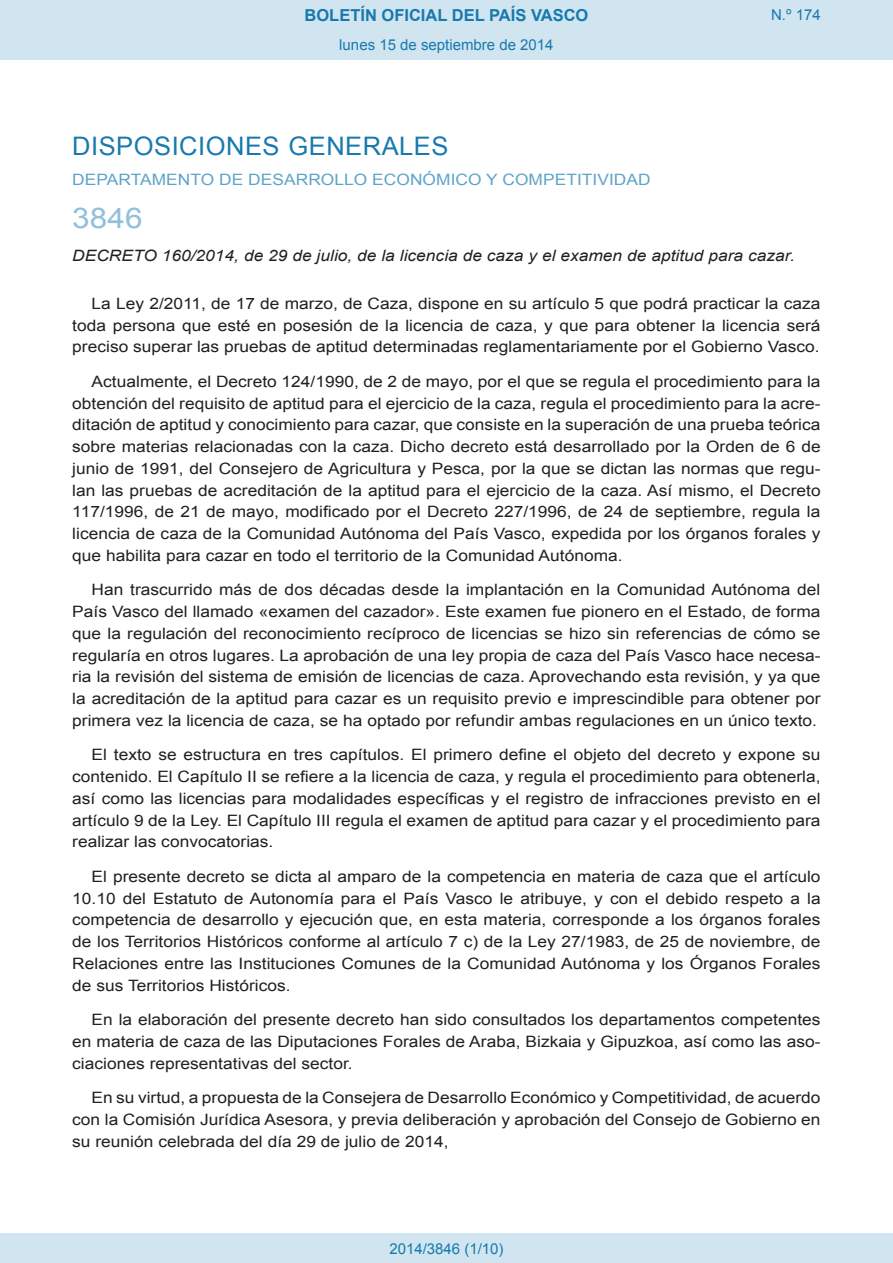
<style>
.page{position:relative;width:893px;height:1263px;background:#fff}
.page>*{position:absolute;margin:0;border:0;box-sizing:border-box;transform-origin:0 0}
.BOPVOrden{font:28.5px "Arial";color:#90c0db;scale:1.11 1}
.BOPVSeccion{font:25.5px "Arial";letter-spacing:.02em;color:#1879ad}
.t1{font:700 16.5px "Arial";color:#1879ad}
.BOPVDetalle{font:15.6px/21.8px "Arial";color:#231f20;text-align:justify;scale:1.11 1}
.BOPVTitulo{font:italic 15.6px "Arial";color:#231f20;scale:1.11 1}
.BOPVOrganismo{font:15.6px "Arial";letter-spacing:.005em;color:#5ea4ca;scale:1.11 1}
.Paginacion_Centro{font:15px "Arial";color:#1879ad}
</style>
<div class="page">
<div style="left:0;top:0;width:893px;height:60px;background:#d0e5f0"></div>
<div style="left:0;top:1233px;width:893px;height:30px;background:#d0e5f0"></div>
<p class="t1" style="left:305px;top:4px;width:285px">BOLETÍN OFICIAL DEL PAÍS VASCO</p>
<p class="Paginacion_Centro" style="left:339px;top:35px;width:216px">lunes 15 de septiembre de 2014</p>
<p class="Paginacion_Centro" style="left:771px;top:5px;width:51px">N.º 174</p>
<p class="BOPVSeccion" style="left:72px;top:129px;width:378px">DISPOSICIONES GENERALES</p>
<p class="BOPVOrganismo" style="left:72px;top:169px;width:523px">DEPARTAMENTO DE DESARROLLO ECONÓMICO Y COMPETITIVIDAD</p>
<p class="BOPVOrden" style="left:72px;top:199px;width:65px">3846</p>
<p class="BOPVTitulo" style="left:72px;top:246px;width:652px">DECRETO 160/2014, de 29 de julio, de la licencia de caza y el examen de aptitud para cazar.</p>
<p class="BOPVDetalle" style="left:72px;top:293px;width:676px;text-indent:19px">La Ley 2/2011, de 17 de marzo, de Caza, dispone en su artículo 5 que podrá practicar la caza toda persona que esté en posesión de la licencia de caza, y que para obtener la licencia será preciso superar las pruebas de aptitud determinadas reglamentariamente por el Gobierno Vasco.</p>
<p class="BOPVDetalle" style="left:72px;top:371px;width:676px;text-indent:19px">Actualmente, el Decreto 124/1990, de 2 de mayo, por el que se regula el procedimiento para la obtención del requisito de aptitud para el ejercicio de la caza, regula el procedimiento para la acre&shy;ditación de aptitud y conocimiento para cazar, que consiste en la superación de una prueba teórica sobre materias relacionadas con la caza. Dicho decreto está desarrollado por la Orden de 6 de junio de 1991, del Consejero de Agricultura y Pesca, por la que se dictan las normas que regu&shy;lan las pruebas de acreditación de la aptitud para el ejercicio de la caza. Así mismo, el Decreto 117/1996, de 21 de mayo, modificado por el Decreto 227/1996, de 24 de septiembre, regula la licencia de caza de la Comunidad Autónoma del País Vasco, expedida por los órganos forales y que habilita para cazar en todo el territorio de la Comunidad Autónoma.</p>
<p class="BOPVDetalle" style="left:72px;top:579px;width:676px;text-indent:19px">Han trascurrido más de dos décadas desde la implantación en la Comunidad Autónoma del País Vasco del llamado «examen del cazador». Este examen fue pionero en el Estado, de forma que la regulación del reconocimiento recíproco de licencias se hizo sin referencias de cómo se regularía en otros lugares. La aprobación de una ley propia de caza del País Vasco hace necesa&shy;ria la revisión del sistema de emisión de licencias de caza. Aprovechando esta revisión, y ya que la acreditación de la aptitud para cazar es un requisito previo e imprescindible para obtener por primera vez la licencia de caza, se ha optado por refundir ambas regulaciones en un único texto.</p>
<p class="BOPVDetalle" style="left:72px;top:744px;width:676px;text-indent:19px">El texto se estructura en tres capítulos. El primero define el objeto del decreto y expone su contenido. El Capítulo II se refiere a la licencia de caza, y regula el procedimiento para obtenerla, así como las licencias para modalidades específicas y el registro de infracciones previsto en el artículo 9 de la Ley. El Capítulo III regula el examen de aptitud para cazar y el procedimiento para realizar las convocatorias.</p>
<p class="BOPVDetalle" style="left:72px;top:866px;width:676px;text-indent:19px">El presente decreto se dicta al amparo de la competencia en materia de caza que el artículo 10.10 del Estatuto de Autonomía para el País Vasco le atribuye, y con el debido respeto a la competencia de desarrollo y ejecución que, en esta materia, corresponde a los órganos forales de los Territorios Históricos conforme al artículo 7 c) de la Ley 27/1983, de 25 de noviembre, de Relaciones entre las Instituciones Comunes de la Comunidad Autónoma y los Órganos Forales de sus Territorios Históricos.</p>
<p class="BOPVDetalle" style="left:72px;top:1009px;width:676px;text-indent:19px">En la elaboración del presente decreto han sido consultados los departamentos competentes en materia de caza de las Diputaciones Forales de Araba, Bizkaia y Gipuzkoa, así como las aso&shy;ciaciones representativas del sector.</p>
<p class="BOPVDetalle" style="left:72px;top:1087px;width:676px;text-indent:19px">En su virtud, a propuesta de la Consejera de Desarrollo Económico y Competitividad, de acuerdo con la Comisión Jurídica Asesora, y previa deliberación y aprobación del Consejo de Gobierno en su reunión celebrada del día 29 de julio de 2014,</p>
<p class="Paginacion_Centro" style="left:389px;top:1238px;width:116px">2014/3846 (1/10)</p>
</div>
